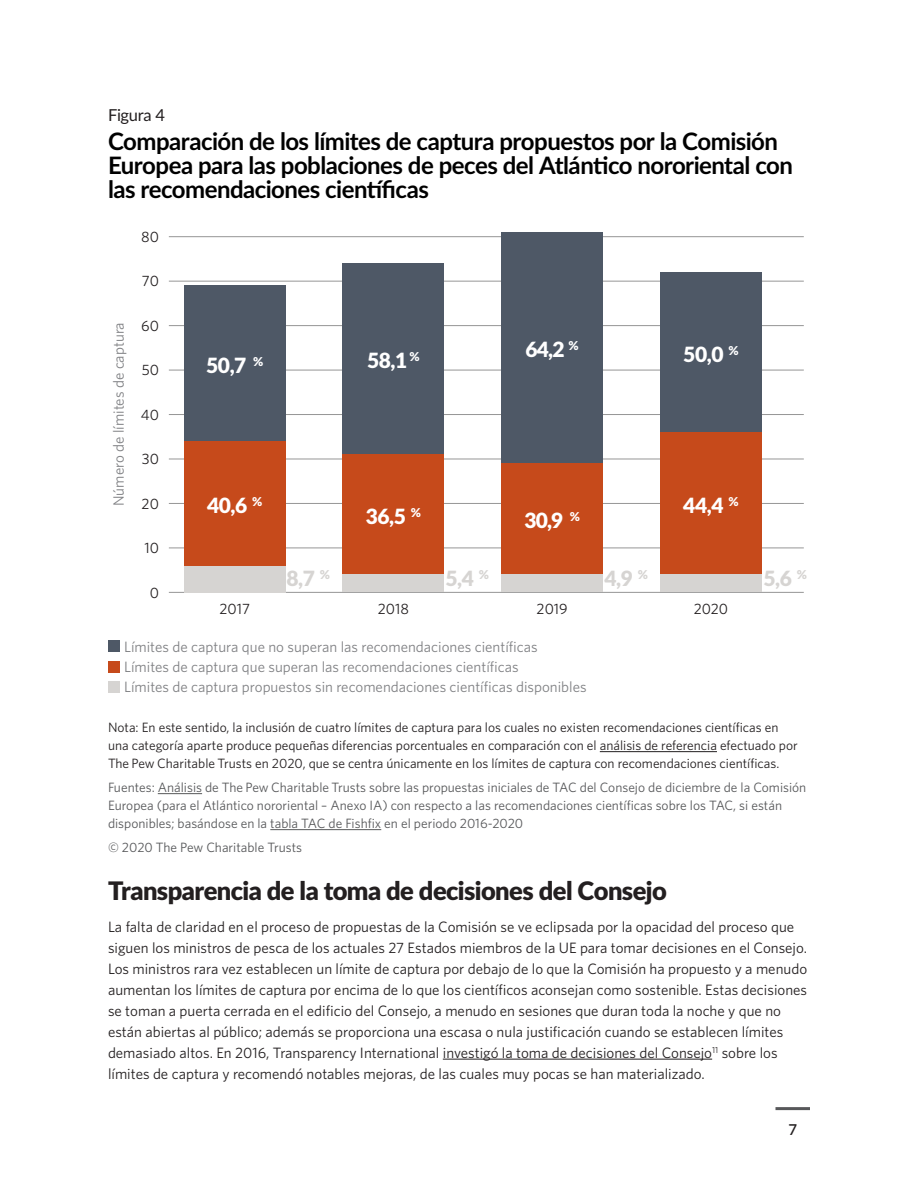
<style>
.page{position:relative;width:918px;height:1188px;background:#fff}
.page>*{position:absolute;margin:0;border:0;box-sizing:border-box;transform-origin:0 0}
.t1{font:900 25.5px "Lato";letter-spacing:-.02em;color:#231f20}
.HED{font:700 24px/24px "Lato";letter-spacing:-.02em;color:#000}
.t2{font:900 21px "Lato";letter-spacing:-.02em;color:#fff}
.t3{font:900 21px "Lato";color:#d6d4d2}
.Figure{font:16.5px "Lato";letter-spacing:-.015em;color:#231f20}
.Body{font:15px/21px "Whitney";color:#231f20}
.t4{font:15px/20.4px "Whitney";color:#808184}
.t5{font:600 15px "Lato";color:#231f20}
.Note_text{font:13.5px/18px "Whitney";color:#231f20}
.Source{font:13.5px/18px "Whitney";color:#57585a}
</style>
<div class="page">
<hr style="left:776px;top:1107px;width:34px;height:3px;background:#57585a">
<hr style="left:600px;top:751px;width:117px;height:1px;background:#231f20">
<hr style="left:158px;top:793px;width:44px;height:1px;background:#57585a">
<hr style="left:270px;top:829px;width:111px;height:1px;background:#57585a">
<hr style="left:169px;top:592px;width:635px;height:1px;background:#969696">
<hr style="left:169px;top:548px;width:635px;height:1px;background:#969696">
<hr style="left:169px;top:503px;width:635px;height:1px;background:#969696">
<hr style="left:169px;top:459px;width:635px;height:1px;background:#969696">
<hr style="left:169px;top:414px;width:635px;height:1px;background:#969696">
<hr style="left:169px;top:370px;width:635px;height:1px;background:#969696">
<hr style="left:169px;top:325px;width:635px;height:1px;background:#969696">
<hr style="left:169px;top:281px;width:635px;height:1px;background:#969696">
<hr style="left:169px;top:236px;width:635px;height:1px;background:#969696">
<div style="left:184px;top:286px;width:102px;height:155px;background:#4e5866"></div>
<div style="left:343px;top:263px;width:101px;height:192px;background:#4e5866"></div>
<div style="left:501px;top:232px;width:102px;height:231px;background:#4e5866"></div>
<div style="left:660px;top:272px;width:102px;height:160px;background:#4e5866"></div>
<div style="left:184px;top:441px;width:102px;height:125px;background:#c64a1b"></div>
<div style="left:343px;top:455px;width:101px;height:120px;background:#c64a1b"></div>
<div style="left:501px;top:463px;width:102px;height:112px;background:#c64a1b"></div>
<div style="left:660px;top:432px;width:102px;height:143px;background:#c64a1b"></div>
<div style="left:184px;top:566px;width:102px;height:26px;background:#d6d4d2"></div>
<div style="left:343px;top:575px;width:101px;height:17px;background:#d6d4d2"></div>
<div style="left:501px;top:575px;width:102px;height:17px;background:#d6d4d2"></div>
<div style="left:660px;top:575px;width:102px;height:17px;background:#d6d4d2"></div>
<hr style="left:443px;top:1059px;width:269px;height:1px;background:#231f20">
<div style="left:108px;top:641px;width:11px;height:11px;background:#4e5866"></div>
<div style="left:108px;top:661px;width:11px;height:11px;background:#c64a1b"></div>
<div style="left:108px;top:681px;width:11px;height:11px;background:#d6d4d2"></div>
<p class="Figure" style="left:108px;top:103px;width:58px">Figura 4</p>
<p class="HED" style="left:108px;top:128px;width:687px">Comparación de los límites de captura propuestos por la Comisión<br>Europea para las poblaciones de peces del Atlántico nororiental con las recomendaciones científicas</p>
<p class="Body" style="left:141px;top:226px;width:19px">80</p>
<p class="t4" style="left:108px;top:506px;width:185px;rotate:-90deg">Número de límites de captura</p>
<p class="Body" style="left:142px;top:270px;width:19px">70</p>
<p class="Body" style="left:141px;top:315px;width:19px">60</p>
<p class="Body" style="left:142px;top:359px;width:19px">50</p>
<p class="Body" style="left:141px;top:404px;width:20px">40</p>
<p class="Body" style="left:142px;top:448px;width:19px">30</p>
<p class="Body" style="left:142px;top:493px;width:19px">20</p>
<p class="Body" style="left:144px;top:537px;width:16px">10</p>
<p class="Body" style="left:150px;top:581px;width:11px">0</p>
<p class="t2" style="left:206px;top:349px;width:59px">50,7 <sup>%</sup></p>
<p class="t2" style="left:367px;top:345px;width:54px">58,1 <sup>%</sup></p>
<p class="t2" style="left:526px;top:334px;width:55px">64,2 <sup>%</sup></p>
<p class="t2" style="left:683px;top:338px;width:57px">50,0 <sup>%</sup></p>
<p class="t2" style="left:207px;top:489px;width:57px">40,6 <sup>%</sup></p>
<p class="t2" style="left:366px;top:501px;width:57px">36,5 <sup>%</sup></p>
<p class="t2" style="left:524px;top:505px;width:57px">30,9 <sup>%</sup></p>
<p class="t2" style="left:683px;top:489px;width:57px">44,4 <sup>%</sup></p>
<p class="t3" style="left:286px;top:563px;width:45px">8,7 <sup>%</sup></p>
<p class="t3" style="left:445px;top:563px;width:45px">5,4 <sup>%</sup></p>
<p class="t3" style="left:604px;top:563px;width:45px">4,9 <sup>%</sup></p>
<p class="t3" style="left:763px;top:563px;width:45px">5,6 <sup>%</sup></p>
<p class="Body" style="left:219px;top:598px;width:32px">2017</p>
<p class="Body" style="left:378px;top:598px;width:33px">2018</p>
<p class="Body" style="left:537px;top:598px;width:33px">2019</p>
<p class="Body" style="left:694px;top:598px;width:36px">2020</p>
<p class="t4" style="left:124px;top:636px;width:464px">Límites de captura que no superan las recomendaciones científicas<br>Límites de captura que superan las recomendaciones científicas<br>Límites de captura propuestos sin recomendaciones científicas disponibles</p>
<p class="Note_text" style="left:108px;top:718px;width:691px">Nota: En este sentido, la inclusión de cuatro límites de captura para los cuales no existen recomendaciones científicas en una categoría aparte produce pequeñas diferencias porcentuales en comparación con el análisis de referencia efectuado por<br>The Pew Charitable Trusts en 2020, que se centra únicamente en los límites de captura con recomendaciones científicas.</p>
<p class="Source" style="left:108px;top:778px;width:700px">Fuentes: Análisis de The Pew Charitable Trusts sobre las propuestas iniciales de TAC del Consejo de diciembre de la Comisión<br>Europea (para el Atlántico nororiental – Anexo IA) con respecto a las recomendaciones científicas sobre los TAC, si están disponibles; basándose en la tabla TAC de Fishfix en el periodo 2016-2020</p>
<p class="Source" style="left:108px;top:838px;width:196px">© 2020 The Pew Charitable Trusts</p>
<h1 class="t1" style="left:108px;top:872px;width:560px">Transparencia de la toma de decisiones del Consejo</h1>
<p class="Body" style="left:108px;top:916px;width:701px">La falta de claridad en el proceso de propuestas de la Comisión se ve eclipsada por la opacidad del proceso que siguen los ministros de pesca de los actuales 27 Estados miembros de la UE para tomar decisiones en el Consejo.<br>Los ministros rara vez establecen un límite de captura por debajo de lo que la Comisión ha propuesto y a menudo aumentan los límites de captura por encima de lo que los científicos aconsejan como sostenible. Estas decisiones se toman a puerta cerrada en el edificio del Consejo, a menudo en sesiones que duran toda la noche y que no están abiertas al público; además se proporciona una escasa o nula justificación cuando se establecen límites demasiado altos. En 2016, Transparency International investigó la toma de decisiones del Consejo<sup>11</sup> sobre los límites de captura y recomendó notables mejoras, de las cuales muy pocas se han materializado.</p>
<p class="t5" style="left:788px;top:1119px;width:10px">7</p>
</div>
